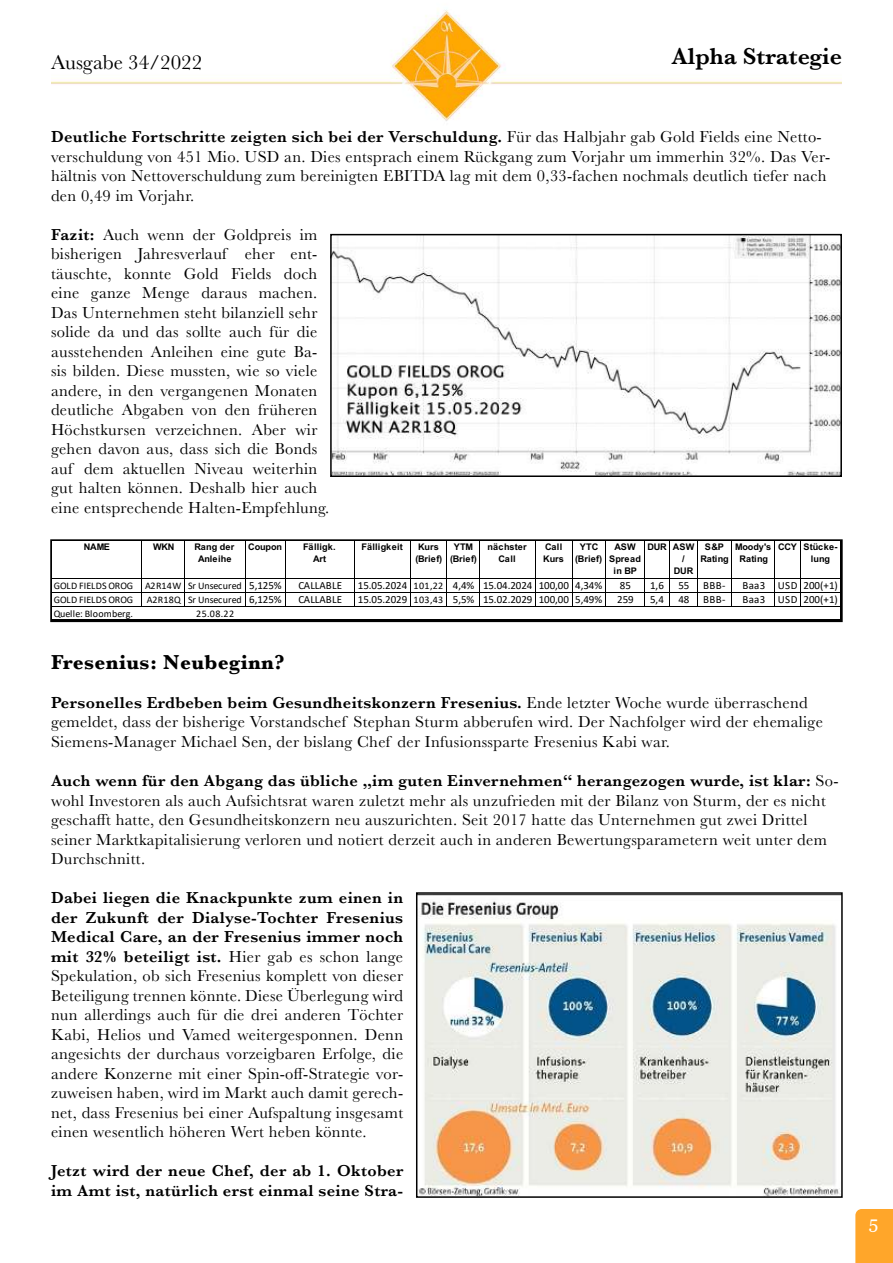
<style>
.page{position:relative;width:893px;height:1263px;background:#fff}
.page>*{position:absolute;margin:0;border:0;box-sizing:border-box;transform-origin:0 0}
.t1{font:600 24px "Baskerville";color:#000}
.t2{font:700 21px "Baskerville";letter-spacing:.02em;color:#000}
.t3{font:21px "Baskerville";color:#000}
.t4{font:18px "Georgia";color:#fff}
.t5{font:16.5px/19.5px "Baskerville";letter-spacing:.02em;color:#000}
.t6{font:600 16.5px/19.5px "Baskerville";letter-spacing:.02em;color:#000}
.t7{font:10.95px "Calibri";letter-spacing:-.005em;color:#000}
.t8{font:10.95px "Calibri";letter-spacing:.02em;color:#000}
.t9{font:10.05px "Calibri";letter-spacing:.015em;color:#000}
.t10{font:700 9.15px/11.9px "Arial";letter-spacing:-.01em;color:#000;text-align:center}
.t11{font:700 9.15px/11.9px "Arial";letter-spacing:.015em;color:#000;text-align:center}
.t12{font:700 9.15px/11.9px "Arial";letter-spacing:.02em;color:#000;text-align:center}
.t13{font:700 9.15px/11.9px "Arial";letter-spacing:.035em;color:#000;text-align:center}
.t14{font:700 9.15px/11.9px "Arial";letter-spacing:.01em;color:#000}
.s1{font-weight:600}
.s2{font-size:10.95px}
.s3{font-size:10.05px}
</style>
<div class="page">
<img style="left:51px;top:10px;width:791px;height:111px">
<svg style="left:855px;top:1209px;width:38px;height:54px"></svg>
<div style="left:869px;top:1215px;width:24px;height:30px;background:#ffa62a"></div>
<img style="left:333px;top:237px;width:506px;height:237px">
<div style="left:330px;top:234px;width:512px;height:243px;border:2px solid #000"></div>
<hr style="left:52px;top:578px;width:788px;height:1px;background:#000">
<hr style="left:52px;top:592px;width:788px;height:1px;background:#000">
<hr style="left:141px;top:541px;width:1px;height:66px;background:#000">
<hr style="left:184px;top:541px;width:1px;height:66px;background:#000">
<hr style="left:245px;top:541px;width:1px;height:66px;background:#000">
<hr style="left:285px;top:541px;width:1px;height:66px;background:#000">
<hr style="left:354px;top:541px;width:1px;height:66px;background:#000">
<hr style="left:410px;top:541px;width:1px;height:66px;background:#000">
<hr style="left:446px;top:541px;width:1px;height:66px;background:#000">
<hr style="left:479px;top:541px;width:1px;height:66px;background:#000">
<hr style="left:535px;top:541px;width:1px;height:66px;background:#000">
<hr style="left:572px;top:541px;width:1px;height:66px;background:#000">
<hr style="left:605px;top:541px;width:1px;height:66px;background:#000">
<hr style="left:644px;top:541px;width:1px;height:66px;background:#000">
<hr style="left:669px;top:541px;width:1px;height:66px;background:#000">
<hr style="left:697px;top:541px;width:1px;height:66px;background:#000">
<hr style="left:731px;top:541px;width:1px;height:66px;background:#000">
<hr style="left:774px;top:541px;width:1px;height:66px;background:#000">
<hr style="left:800px;top:541px;width:1px;height:66px;background:#000">
<hr style="left:52px;top:606px;width:788px;height:1px;background:#000">
<div style="left:50px;top:539px;width:793px;height:83px;border:2px solid #000"></div>
<img style="left:419px;top:895px;width:421px;height:300px">
<div style="left:416px;top:892px;width:427px;height:306px;border:2px solid #000"></div>
<p class="t3" style="left:51px;top:55px;width:152px">Ausgabe 34/2022</p>
<h1 class="t1" style="left:671px;top:46px;width:172px">Alpha Strategie</h1>
<p class="t5" style="left:51px;top:128px;width:781px"><span class="s1">Deutliche Fortschritte zeigten sich bei der Verschuldung.</span> Für das Halbjahr gab Gold Fields eine Netto&shy;verschuldung von 451 Mio. USD an. Dies entsprach einem Rückgang zum Vorjahr um immerhin 32%. Das Ver&shy;hältnis von Nettoverschuldung zum bereinigten EBITDA lag mit dem 0,33-fachen nochmals deutlich tiefer nach den 0,49 im Vorjahr.</p>
<p class="t5" style="left:51px;top:225px;width:280px"><span class="s1">Fazit:</span> Auch wenn der Goldpreis im bisherigen Jahresverlauf eher ent&shy;täuschte, konnte Gold Fields doch eine ganze Menge daraus machen.<br>Das Unternehmen steht bilanziell sehr solide da und das sollte auch für die ausstehenden Anleihen eine gute Ba&shy;sis bilden. Diese mussten, wie so viele andere, in den vergangenen Monaten deutliche Abgaben von den früheren Höchstkursen verzeichnen. Aber wir gehen davon aus, dass sich die Bonds auf dem aktuellen Niveau weiterhin gut halten können. Deshalb hier auch eine entsprechende Halten-Empfehlung.</p>
<p class="t10" style="left:84px;top:541px;width:28px">NAME</p>
<p class="t10" style="left:153px;top:541px;width:23px">WKN</p>
<p class="t10" style="left:194px;top:541px;width:42px">Rang der<br>Anleihe</p>
<p class="t10" style="left:248px;top:541px;width:35px">Coupon</p>
<p class="t11" style="left:303px;top:541px;width:34px">Fälligk.<br>Art</p>
<p class="t12" style="left:362px;top:541px;width:43px">Fälligkeit</p>
<p class="t14" style="left:415px;top:541px;width:28px">Kurs (Brief)</p>
<p class="t11" style="left:450px;top:541px;width:28px">YTM (Brief)</p>
<p class="t13" style="left:488px;top:541px;width:41px">nächster<br>Call</p>
<p class="t10" style="left:543px;top:541px;width:22px;text-align:left">Call<br>Kurs</p>
<p class="t11" style="left:575px;top:541px;width:28px">YTC (Brief)</p>
<p class="t12" style="left:609px;top:541px;width:34px">ASW<br>Spread in BP</p>
<p class="t10" style="left:647px;top:541px;width:48px">DUR ASW</p>
<p class="t10" style="left:700px;top:541px;width:30px">S&amp;P<br>Rating</p>
<p class="t10" style="left:735px;top:541px;width:38px">Moody's<br>Rating</p>
<p class="t10" style="left:811px;top:541px;width:28px;text-align:left;text-indent:-33px">CCY Stücke&shy;lung</p>
<p class="t10" style="left:682px;top:553px;width:4px">/</p>
<p class="t10" style="left:674px;top:565px;width:21px">DUR</p>
<p class="t9" style="left:54px;top:579px;width:229px">GOLD FIELDS OROG A2R14W Sr Unsecured <span class="s2">5,125%</span></p>
<p class="t7" style="left:298px;top:578px;width:45px">CALLABLE</p>
<p class="t7" style="left:358px;top:578px;width:246px">15.05.2024 <span class="s3">101,22</span> 4,4% 15.04.2024 100,00 4,34%</p>
<p class="t7" style="left:620px;top:578px;width:13px">85</p>
<p class="t7" style="left:650px;top:578px;width:15px">1,6</p>
<p class="t7" style="left:678px;top:578px;width:49px">55 BBB-</p>
<p class="t8" style="left:742px;top:578px;width:97px">Baa3 USD 200(+1)</p>
<p class="t9" style="left:54px;top:593px;width:81px">GOLD FIELDS OROG</p>
<p class="t9" style="left:147px;top:593px;width:136px">A2R18Q Sr Unsecured <span class="s2">6,125%</span></p>
<p class="t7" style="left:298px;top:592px;width:45px">CALLABLE</p>
<p class="t7" style="left:358px;top:592px;width:246px">15.05.2029 <span class="s3">103,43</span> 5,5% 15.02.2029 100,00 5,49%</p>
<p class="t7" style="left:617px;top:592px;width:18px">259</p>
<p class="t7" style="left:650px;top:592px;width:15px">5,4</p>
<p class="t7" style="left:678px;top:592px;width:49px">48 BBB-</p>
<p class="t8" style="left:742px;top:592px;width:97px">Baa3 USD 200(+1)</p>
<p class="t9" style="left:54px;top:606px;width:81px">Quelle: Bloomberg.</p>
<p class="t9" style="left:196px;top:606px;width:39px">25.08.22</p>
<p class="t2" style="left:51px;top:655px;width:235px">Fresenius: Neubeginn?</p>
<p class="t5" style="left:51px;top:693px;width:773px"><span class="s1">Personelles Erdbeben beim Gesundheitskonzern Fresenius.</span> Ende letzter Woche wurde überraschend gemeldet, dass der bisherige Vorstandschef Stephan Sturm abberufen wird. Der Nachfolger wird der ehemalige<br>Siemens-Manager Michael Sen, der bislang Chef der Infusionssparte Fresenius Kabi war.</p>
<p class="t5" style="left:51px;top:771px;width:789px"><span class="s1">Auch wenn für den Abgang das übliche „im guten Einvernehmen“ herangezogen wurde, ist klar:</span> So&shy;wohl Investoren als auch Aufsichtsrat waren zuletzt mehr als unzufrieden mit der Bilanz von Sturm, der es nicht geschafft hatte, den Gesundheitskonzern neu auszurichten. Seit 2017 hatte das Unternehmen gut zwei Drittel seiner Marktkapitalisierung verloren und notiert derzeit auch in anderen Bewertungsparametern weit unter dem Durchschnitt.</p>
<p class="t5" style="left:51px;top:888px;width:354px;text-align:justify"><span class="s1">Dabei liegen die Knackpunkte zum einen in der Zukunft der Dialyse-Tochter Fresenius Medical Care, an der Fresenius immer noch mit 32% beteiligt ist.</span> Hier gab es schon lange Spekulation, ob sich Fresenius komplett von dieser Beteiligung trennen könnte. Diese Überlegung wird nun allerdings auch für die drei anderen Töchter Kabi, Helios und Vamed weitergesponnen. Denn angesichts der durchaus vorzeigbaren Erfolge, die andere Konzerne mit einer Spin-off-Strategie vor&shy;zuweisen haben, wird im Markt auch damit gerech&shy;net, dass Fresenius bei einer Aufspaltung insgesamt einen wesentlich höheren Wert heben könnte.</p>
<p class="t6" style="left:51px;top:1162px;width:354px">Jetzt wird der neue Chef, der ab 1. Oktober im Amt ist, natürlich erst einmal seine Stra-</p>
<p class="t4" style="left:869px;top:1215px;width:11px">5</p>
</div>
